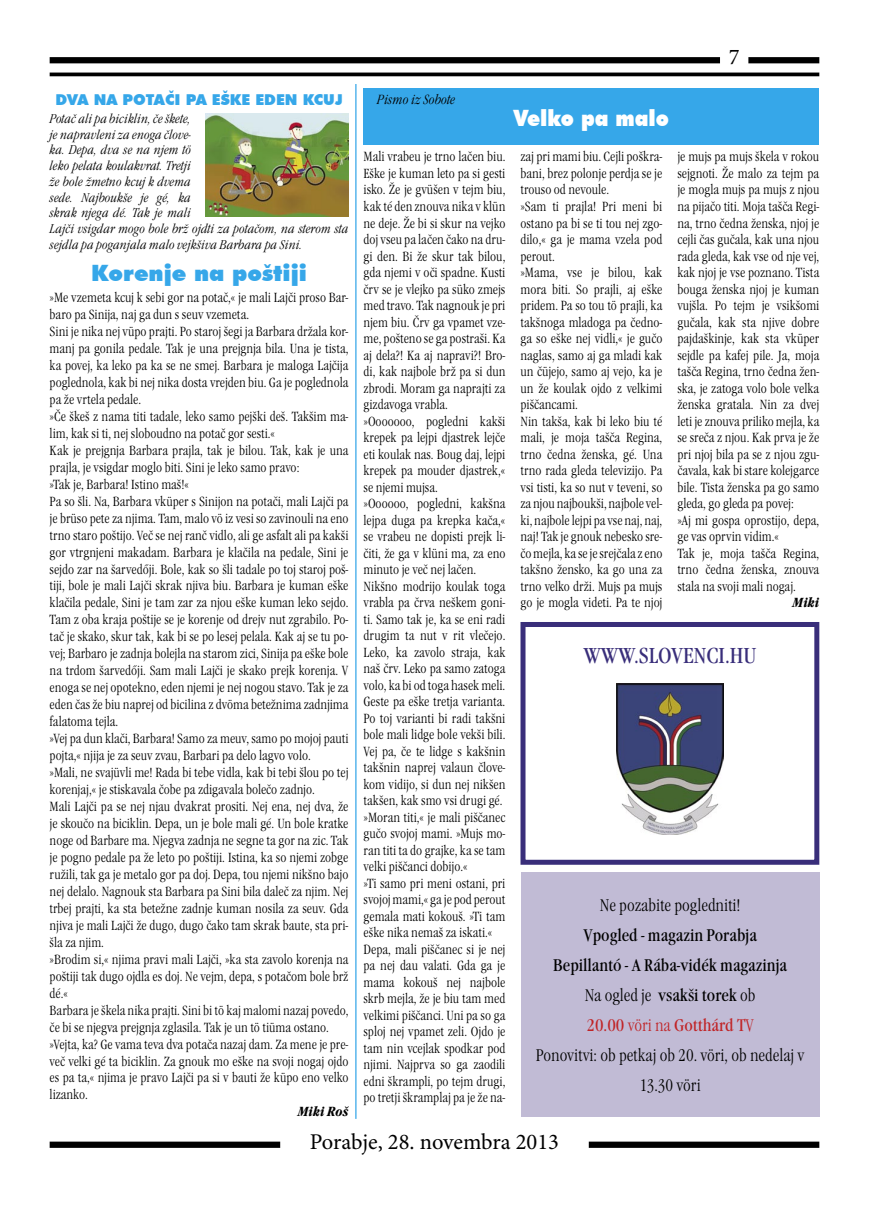
<style>
.page{position:relative;width:869px;height:1205px;background:#fff}
.page>*{position:absolute;margin:0;border:0;box-sizing:border-box;transform-origin:0 0}
.t1{font:22.5px "Minion Pro";letter-spacing:-.005em;color:#000}
.cím{font:900 22.5px "Futura BT";color:#36a7e9}
.ujszoveg{font:condensed 22.5px "Garamond Itc TEE";color:#392e7a}
.cím-2{font:900 22.5px "Futura BT";color:#fff;scale:.9 1}
.ujszoveg-2{font:17.5px/30px "Garamond Itc TEE Ligh Cond";color:#000;text-align:center}
.ujszoveg-3{font:condensed 17.5px "Garamond Itc TEE";color:#000}
.ujszoveg-4{font:condensed 17.5px "Garamond Itc TEE";color:#c02427}
.cím-3{font:900 15px "Futura BT";color:#36a7e9}
.ujszoveg-5{font:13.75px/16.5px "Garamond Itc TEE Ligh Cond";color:#000;text-align:justify}
.ujszoveg-6{font:13.75px "Garamond Itc TEE Ligh Cond Ital";color:#000}
.ujalairas{font:italic 700 condensed 13.75px "Garamond Itc TEE";color:#000}
.ujszoveg-7{font:13.12px/15.8px "Garamond Itc TEE Ligh Cond Ital";color:#000}
.s1{font-family:"Garamond Itc TEE";font-stretch:condensed}
.s2{font-family:"Garamond Itc TEE Ligh Cond";font-stretch:normal}
</style>
<div class="page">
<hr style="left:50px;top:73px;width:769px;height:3px;background:#000">
<div style="left:748px;top:57px;width:71px;height:6px;background:#000"></div>
<div style="left:50px;top:57px;width:669px;height:6px;background:#000"></div>
<div style="left:50px;top:1141px;width:230px;height:7px;background:#000"></div>
<div style="left:588px;top:1141px;width:231px;height:7px;background:#000"></div>
<img style="left:205px;top:113px;width:143px;height:103px">
<div style="left:521px;top:872px;width:298px;height:244px;background:#c1bbd5"></div>
<div style="left:363px;top:89px;width:456px;height:56px;background:#36a7e9"></div>
<hr style="left:355px;top:84px;width:1px;height:1035px;background:#36a7e9">
<img style="left:616px;top:683px;width:107px;height:151px">
<div style="left:520px;top:622px;width:299px;height:243px;border:5px solid #392e7a"></div>
<p class="cím-3" style="left:55px;top:90px;width:288px">DVA NA POTAČI PA EŠKE EDEN KCUJ</p>
<p class="ujszoveg-7" style="left:50px;top:111px;width:300px">Potač ali pa biciklin, če škete,<br>je napravleni za enoga člove-<br>ka. Depa, dva se na njem tö<br>leko pelata koulakvrat. Tretji<br>že bole žmetno kcuj k dvema<br>sede. Najboukše je gé, ka<br>skrak njega dé. Tak je mali<br>Lajči vsigdar mogo bole brž ojdti za potačom, na sterom sta sejdla pa poganjala malo vejkšiva Barbara pa Sini.</p>
<p class="cím" style="left:91px;top:260px;width:217px">Korenje na poštiji</p>
<p class="ujszoveg-5" style="left:50px;top:289px;width:300px;line-height:17px">»Me vzemeta kcuj k sebi gor na potač,« je mali Lajči proso Bar&shy;baro pa Sinija, naj ga dun s seuv vzemeta.</p>
<p class="ujszoveg-5" style="left:50px;top:323px;width:300px;line-height:17px">Sini je nika nej vüpo prajti. Po staroj šegi ja Barbara držala kor&shy;manj pa gonila pedale. Tak je una prejgnja bila. Una je tista, ka povej, ka leko pa ka se ne smej. Barbara je maloga Lajčija poglednola, kak bi nej nika dosta vrejden biu. Ga je poglednola pa že vrtela pedale.</p>
<p class="ujszoveg-5" style="left:50px;top:408px;width:300px;line-height:17px">»Če škeš z nama titi tadale, leko samo pejški deš. Takšim ma&shy;lim, kak si ti, nej sloboudno na potač gor sesti.«</p>
<p class="ujszoveg-5" style="left:50px;top:442px;width:300px;line-height:17px">Kak je prejgnja Barbara prajla, tak je bilou. Tak, kak je una prajla, je vsigdar moglo biti. Sini je leko samo pravo:</p>
<p class="ujszoveg-5" style="left:50px;top:476px;width:141px">»Tak je, Barbara! Istino maš!«</p>
<p class="ujszoveg-5" style="left:50px;top:493px;width:300px;line-height:17px">Pa so šli. Na, Barbara vküper s Sinijon na potači, mali Lajči pa je brüso pete za njima. Tam, malo vö iz vesi so zavinouli na eno trno staro poštijo. Več se nej ranč vidlo, ali ge asfalt ali pa kakši gor vtrgnjeni makadam. Barbara je klačila na pedale, Sini je sejdo zar na šarvedőji. Bole, kak so šli tadale po toj staroj poš&shy;tiji, bole je mali Lajči skrak njiva biu. Barbara je kuman eške klačila pedale, Sini je tam zar za njou eške kuman leko sejdo.<br>Tam z oba kraja poštije se je korenje od drejv nut zgrabilo. Po&shy;tač je skako, skur tak, kak bi se po lesej pelala. Kak aj se tu po&shy;vej; Barbaro je zadnja bolejla na starom zici, Sinija pa eške bole na trdom šarvedőji. Sam mali Lajči je skako prejk korenja. V enoga se nej opotekno, eden njemi je nej nogou stavo. Tak je za eden čas že biu naprej od bicilina z dvöma betežnima zadnjima falatoma tejla.</p>
<p class="ujszoveg-5" style="left:50px;top:730px;width:300px;line-height:17px">»Vej pa dun klači, Barbara! Samo za meuv, samo po mojoj pauti pojta,« njija je za seuv zvau, Barbari pa delo lagvo volo.</p>
<p class="ujszoveg-5" style="left:50px;top:764px;width:300px;line-height:17px">»Mali, ne svajüvli me! Rada bi tebe vidla, kak bi tebi šlou po tej korenjaj,« je stiskavala čobe pa zdigavala bolečo zadnjo.</p>
<p class="ujszoveg-5" style="left:50px;top:798px;width:300px;line-height:17px">Mali Lajči pa se nej njau dvakrat prositi. Nej ena, nej dva, že je skoučo na biciklin. Depa, un je bole mali gé. Un bole kratke noge od Barbare ma. Njegva zadnja ne segne ta gor na zic. Tak je pogno pedale pa že leto po poštiji. Istina, ka so njemi zobge ružili, tak ga je metalo gor pa doj. Depa, tou njemi nikšno bajo nej delalo. Nagnouk sta Barbara pa Sini bila daleč za njim. Nej trbej prajti, ka sta betežne zadnje kuman nosila za seuv. Gda njiva je mali Lajči že dugo, dugo čako tam skrak baute, sta pri&shy;šla za njim.</p>
<p class="ujszoveg-5" style="left:50px;top:951px;width:300px;line-height:17px">»Brodim si,« njima pravi mali Lajči, »ka sta zavolo korenja na poštiji tak dugo ojdla es doj. Ne vejm, depa, s potačom bole brž dé.«</p>
<p class="ujszoveg-5" style="left:50px;top:1001px;width:300px;line-height:17px">Barbara je škela nika prajti. Sini bi tö kaj malomi nazaj povedo, če bi se njegva prejgnja zglasila. Tak je un tö tiüma ostano.</p>
<p class="ujszoveg-5" style="left:50px;top:1035px;width:300px;line-height:17px">»Vejta, ka? Ge vama teva dva potača nazaj dam. Za mene je pre&shy;več velki gé ta biciklin. Za gnouk mo eške na svoji nogaj ojdo es pa ta,« njima je pravo Lajči pa si v bauti že küpo eno velko lizanko.</p>
<p class="ujalairas" style="left:298px;top:1104px;width:52px">Miki Roš</p>
<p class="ujszoveg-6" style="left:376px;top:92px;width:80px">Pismo iz Sobote</p>
<p class="cím-2" style="left:513px;top:104px;width:174px">Velko pa malo</p>
<h1 class="t1" style="left:728px;top:44px;width:12px">7</h1>
<p class="ujszoveg-5" style="left:363px;top:149px;width:143px">Mali vrabeu je trno lačen biu.<br>Eške je kuman leto pa si gesti isko. Že je gvüšen v tejm biu, kak té den znouva nika v klün ne deje. Že bi si skur na vejko doj vseu pa lačen čako na dru&shy;gi den. Bi že skur tak bilou, gda njemi v oči spadne. Kusti črv se je vlejko pa süko zmejs med travo. Tak nagnouk je pri njem biu. Črv ga vpamet vze&shy;me, pošteno se ga postraši. Ka aj dela?! Ka aj napravi?! Bro&shy;di, kak najbole brž pa si dun zbrodi. Moram ga naprajti za gizdavoga vrabla.</p>
<p class="ujszoveg-5" style="left:363px;top:413px;width:143px">»Ooooooo, pogledni kakši krepek pa lejpi djastrek lejče eti koulak nas. Boug daj, lejpi krepek pa mouder djastrek,« se njemi mujsa.</p>
<p class="ujszoveg-5" style="left:363px;top:495px;width:143px">»Oooooo, pogledni, kakšna lejpa duga pa krepka kača,« se vrabeu ne dopisti prejk li&shy;čiti, že ga v klüni ma, za eno minuto je več nej lačen.</p>
<p class="ujszoveg-5" style="left:363px;top:578px;width:143px">Nikšno modrijo koulak toga vrabla pa črva neškem goni&shy;ti. Samo tak je, ka se eni radi drugim ta nut v rit vlečejo.<br>Leko, ka zavolo straja, kak naš črv. Leko pa samo zatoga volo, ka bi od toga hasek meli.<br>Geste pa eške tretja varianta.<br>Po toj varianti bi radi takšni bole mali lidge bole vekši bili.<br>Vej pa, če te lidge s kakšnin takšnin naprej valaun člove&shy;kom vidijo, si dun nej nikšen takšen, kak smo vsi drugi gé.</p>
<p class="ujszoveg-5" style="left:363px;top:809px;width:143px">»Moran titi,« je mali piščanec gučo svojoj mami. »Mujs mo&shy;ran titi ta do grajke, ka se tam velki piščanci dobijo.«</p>
<p class="ujszoveg-5" style="left:363px;top:875px;width:143px">»Ti samo pri meni ostani, pri svojoj mami,« ga je pod perout gemala mati kokouš. »Ti tam eške nika nemaš za iskati.«</p>
<p class="ujszoveg-5" style="left:363px;top:941px;width:143px">Depa, mali piščanec si je nej pa nej dau valati. Gda ga je mama kokouš nej najbole skrb mejla, že je biu tam med velkimi piščanci. Uni pa so ga sploj nej vpamet zeli. Ojdo je tam nin vcejlak spodkar pod njimi. Najprva so ga zaodili edni škrampli, po tejm drugi, po tretji škramplaj pa je že na-</p>
<p class="ujszoveg-5" style="left:520px;top:149px;width:143px">zaj pri mami biu. Cejli poškra&shy;bani, brez polonje perdja se je trouso od nevoule.</p>
<p class="ujszoveg-5" style="left:520px;top:198px;width:143px">»Sam ti prajla! Pri meni bi ostano pa bi se ti tou nej zgo&shy;dilo,« ga je mama vzela pod perout.</p>
<p class="ujszoveg-5" style="left:520px;top:264px;width:143px">»Mama, vse je bilou, kak mora biti. So prajli, aj eške pridem. Pa so tou tö prajli, ka takšnoga mladoga pa čedno&shy;ga so eške nej vidli,« je gučo naglas, samo aj ga mladi kak un čüjejo, samo aj vejo, ka je un že koulak ojdo z velkimi piščancami.</p>
<p class="ujszoveg-5" style="left:520px;top:413px;width:143px">Nin takša, kak bi leko biu té mali, je moja tašča Regina, trno čedna ženska, gé. Una trno rada gleda televizijo. Pa vsi tisti, ka so nut v teveni, so za njou najboukši, najbole vel&shy;ki, najbole lejpi pa vse naj, naj, naj! Tak je gnouk nebesko sre&shy;čo mejla, ka se je srejčala z eno takšno žensko, ka go una za trno velko drži. Mujs pa mujs go je mogla videti. Pa te njoj</p>
<p class="ujszoveg-5" style="left:677px;top:149px;width:143px">je mujs pa mujs škela v rokou sejgnoti. Že malo za tejm pa je mogla mujs pa mujs z njou na pijačo titi. Moja tašča Regi&shy;na, trno čedna ženska, njoj je cejli čas gučala, kak una njou rada gleda, kak vse od nje vej, kak njoj je vse poznano. Tista bouga ženska njoj je kuman vujšla. Po tejm je vsikšomi gučala, kak sta njive dobre pajdaškinje, kak sta vküper sejdle pa kafej pile. Ja, moja tašča Regina, trno čedna žen&shy;ska, je zatoga volo bole velka ženska gratala. Nin za dvej leti je znouva priliko mejla, ka se sreča z njou. Kak prva je že pri njoj bila pa se z njou zgu&shy;čavala, kak bi stare kolejgarce bile. Tista ženska pa go samo gleda, go gleda pa povej:</p>
<p class="ujszoveg-5" style="left:677px;top:512px;width:143px">»Aj mi gospa oprostijo, depa, ge vas oprvin vidim.«</p>
<p class="ujszoveg-5" style="left:677px;top:545px;width:143px">Tak je, moja tašča Regina, trno čedna ženska, znouva stala na svoji mali nogaj.</p>
<p class="ujalairas" style="left:792px;top:595px;width:28px">Miki</p>
<p class="ujszoveg" style="left:583px;top:643px;width:174px">WWW.SLOVENCI.HU</p>
<p class="ujszoveg-2" style="left:599px;top:890px;width:142px">Ne pozabite pogledniti!</p>
<p class="ujszoveg-3" style="left:583px;top:925px;width:175px">Vpogled - magazin Porabja</p>
<p class="ujszoveg-3" style="left:553px;top:955px;width:235px">Bepillantó - A Rába-vidék magazinja</p>
<p class="ujszoveg-2" style="left:584px;top:980px;width:172px">Na ogled je <span class="s1">vsakši torek</span> ob</p>
<p class="ujszoveg-4" style="left:586px;top:1015px;width:169px">20.00 <span class="s2">vöri na</span> Gotthárd T<span class="s2">V</span></p>
<p class="ujszoveg-2" style="left:535px;top:1040px;width:270px">Ponovitvi: ob petkaj ob 20. vöri, ob nedelaj v<br>13.30 vöri</p>
<h1 class="t1" style="left:310px;top:1128px;width:250px">Porabje, 28. novembra 2013</h1>
</div>
